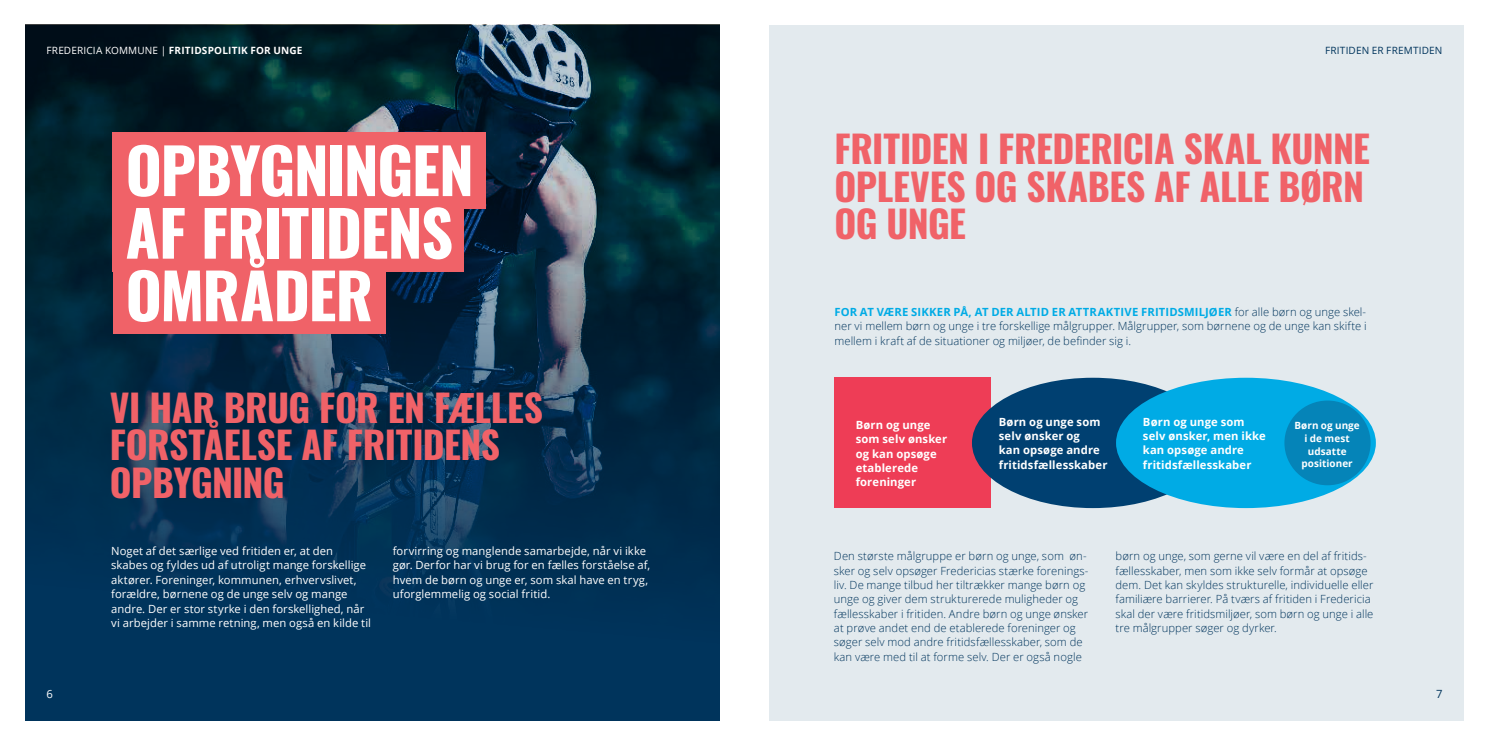
<style>
.page{position:relative;width:1489px;height:745px;background:#fff}
.page>*{position:absolute;margin:0;border:0;box-sizing:border-box;transform-origin:0 0}
.FK_rubrik{font:700 62.5px/62.5px "Oswald";letter-spacing:-.025em;color:#fff}
.FK_rubrik-2{font:700 37.5px/37.5px "Oswald";letter-spacing:-.01em;color:#f06268}
.FK_brød{font:300 11.25px/14.4px "Open Sans";letter-spacing:.005em;color:#00345c}
.FK_brød-2{font:11.25px/14.4px "Open Sans";letter-spacing:.005em;color:#fff}
.FK_bokstekst_negativ{font:700 11.25px/14.4px "Open Sans";letter-spacing:.01em;color:#fff}
.t1{font:11.25px "Open Sans";color:#00345c}
.t2{font:700 10px "Open Sans";letter-spacing:.02em;color:#fff}
.t3{font:10px "Open Sans";letter-spacing:.02em;color:#00345c}
.FK_bokstekst_negativ-2{font:700 9.88px/12.8px "Open Sans";letter-spacing:.005em;color:#fff;text-align:center}
.s1{font-weight:400}
.s2{font-weight:700;color:#00abe5}
</style>
<div class="page">
<img style="left:25px;top:25px;width:694px;height:694px">
<div style="left:112px;top:132px;width:373px;height:76px;background:#f06268"></div>
<div style="left:112px;top:257px;width:273px;height:76px;background:#f06268"></div>
<div style="left:112px;top:195px;width:352px;height:77px;background:#f06268"></div>
<div style="left:769px;top:25px;width:694px;height:694px;background:#e3eaee"></div>
<div style="left:834px;top:377px;width:156px;height:130px;background:#ee3d56"></div>
<div style="left:971px;top:377px;width:242px;height:130px;background:#004071;border-radius:50%"></div>
<div style="left:1115px;top:377px;width:260px;height:130px;background:#00abe5;border-radius:50%"></div>
<div style="left:1284px;top:400px;width:86px;height:85px;background:#0584b8;border-radius:50%"></div>
<p class="t2" style="left:47px;top:43px;width:257px"><span class="s1">FREDERICIA KOMMUNE |</span> FRITIDSPOLITIK FOR UNGE</p>
<p class="t3" style="left:1324px;top:44px;width:119px">FRITIDEN ER FREMTIDEN</p>
<p class="FK_brød-2" style="left:47px;top:686px;width:8px">6</p>
<p class="FK_rubrik" style="left:125px;top:143px;width:350px">OPBYGNINGEN</p>
<p class="FK_rubrik" style="left:125px;top:206px;width:329px">AF FRITIDENS<br>OMRÅDER</p>
<p class="FK_rubrik-2" style="left:110px;top:390px;width:435px">VI HAR BRUG FOR EN FÆLLES<br>FORSTÅELSE AF FRITIDENS<br>OPBYGNING</p>
<p class="FK_brød-2" style="left:111px;top:543px;width:261px">Noget af det særlige ved fritiden er, at den skabes og fyldes ud af utroligt mange forskellige aktører. Foreninger, kommunen, erhvervslivet, forældre, børnene og de unge selv og mange andre. Der er stor styrke i den forskellighed, når vi arbejder i samme retning, men også en kilde til</p>
<p class="FK_brød-2" style="left:393px;top:543px;width:259px">forvirring og manglende samarbejde, når vi ikke gør. Derfor har vi brug for en fælles forståelse af, hvem de børn og unge er, som skal have en tryg, uforglemmelig og social fritid.</p>
<p class="FK_rubrik-2" style="left:834px;top:132px;width:537px">FRITIDEN I FREDERICIA SKAL KUNNE<br>OPLEVES OG SKABES AF ALLE BØRN<br>OG UNGE</p>
<p class="FK_brød" style="left:834px;top:304px;width:533px;text-align:justify"><span class="s2">FOR AT VÆRE SIKKER PÅ, AT DER ALTID ER ATTRAKTIVE FRITIDSMILJØER</span> for alle børn og unge skel&shy;ner vi mellem børn og unge i tre forskellige målgrupper. Målgrupper, som børnene og de unge kan skifte i mellem i kraft af de situationer og miljøer, de befinder sig i.</p>
<p class="FK_bokstekst_negativ" style="left:855px;top:417px;width:93px">Børn og unge som selv ønsker og kan opsøge etablerede foreninger</p>
<p class="FK_bokstekst_negativ" style="left:998px;top:414px;width:110px">Børn og unge som selv ønsker og<br>kan opsøge andre fritidsfællesskaber</p>
<p class="FK_bokstekst_negativ" style="left:1142px;top:414px;width:124px">Børn og unge som selv ønsker, men ikke kan opsøge andre fritidsfællesskaber</p>
<p class="FK_bokstekst_negativ-2" style="left:1294px;top:419px;width:67px">Børn og unge i de mest udsatte positioner</p>
<p class="FK_brød" style="left:834px;top:548px;width:256px">Den største målgruppe er børn og unge, som øn&shy;sker og selv opsøger Fredericias stærke forenings&shy;liv. De mange tilbud her tiltrækker mange børn og unge og giver dem strukturerede muligheder og fællesskaber i fritiden. Andre børn og unge ønsker at prøve andet end de etablerede foreninger og søger selv mod andre fritidsfællesskaber, som de kan være med til at forme selv. Der er også nogle</p>
<p class="FK_brød" style="left:1115px;top:548px;width:259px">børn og unge, som gerne vil være en del af fritids&shy;fællesskaber, men som ikke selv formår at opsøge dem. Det kan skyldes strukturelle, individuelle eller familiære barrierer. På tværs af fritiden i Fredericia skal der være fritidsmiljøer, som børn og unge i alle tre målgrupper søger og dyrker.</p>
<p class="t1" style="left:1435px;top:685px;width:8px">7</p>
</div>
